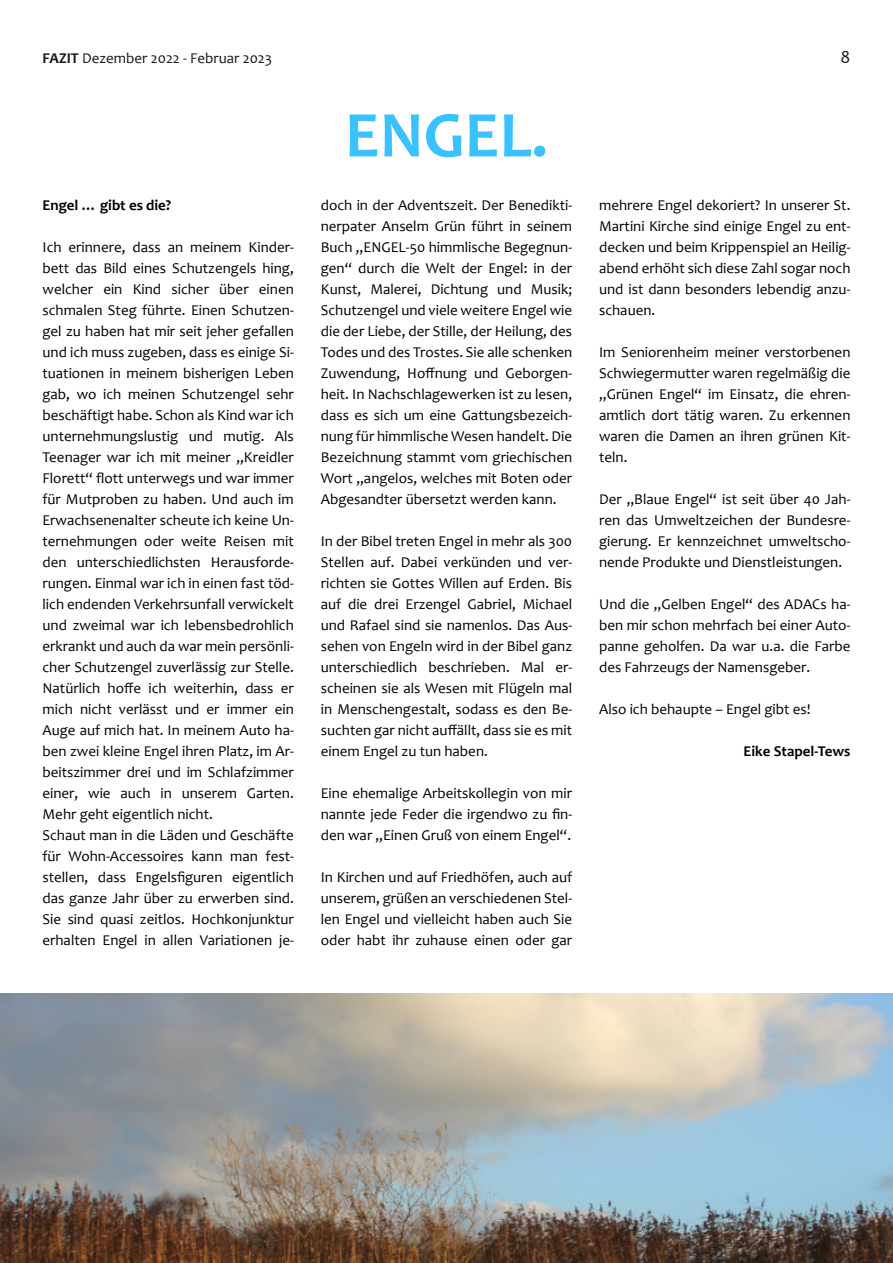
<style>
.page{position:relative;width:893px;height:1263px;background:#fff}
.page>*{position:absolute;margin:0;border:0;box-sizing:border-box;transform-origin:0 0}
.t1{font:700 66px "Candara";color:#3bc1ff}
.t2{font:18px "Candara";color:#181715}
.t3{font:15px/21px "Candara";color:#000;text-align:justify}
.t4{font:700 15px "Candara";color:#000}
.t5{font:15px "Candara";color:#181715}
.s1{font-weight:700}
</style>
<div class="page">
<img style="left:0;top:993px;width:893px;height:270px">
<p class="t5" style="left:43px;top:52px;width:231px"><span class="s1">FAZIT</span> Dezember 2022 - Februar 2023</p>
<p class="t2" style="left:840px;top:50px;width:11px">8</p>
<p class="t4" style="left:43px;top:199px;width:130px">Engel … gibt es die?</p>
<p class="t3" style="left:43px;top:238px;width:253px;text-align:left">Ich erinnere, dass an meinem Kinder&shy;bett das Bild eines Schutzengels hing, welcher ein Kind sicher über einen schmalen Steg führte. Einen Schutzen&shy;gel zu haben hat mir seit jeher gefallen und ich muss zugeben, dass es einige Si&shy;tuationen in meinem bisherigen Leben gab, wo ich meinen Schutzengel sehr beschäftigt habe. Schon als Kind war ich unternehmungslustig und mutig. Als Teenager war ich mit meiner „Kreidler Florett“ flott unterwegs und war immer für Mutproben zu haben. Und auch im Erwachsenenalter scheute ich keine Un&shy;ternehmungen oder weite Reisen mit den unterschiedlichsten Herausforde&shy;rungen. Einmal war ich in einen fast töd&shy;lich endenden Verkehrsunfall verwickelt und zweimal war ich lebensbedrohlich erkrankt und auch da war mein persönli&shy;cher Schutzengel zuverlässig zur Stelle.<br>Natürlich hoffe ich weiterhin, dass er mich nicht verlässt und er immer ein Auge auf mich hat. In meinem Auto ha&shy;ben zwei kleine Engel ihren Platz, im Ar&shy;beitszimmer drei und im Schlafzimmer einer, wie auch in unserem Garten.<br>Mehr geht eigentlich nicht.<br>Schaut man in die Läden und Geschäfte für Wohn-Accessoires kann man fest&shy;stellen, dass Engelsfiguren eigentlich das ganze Jahr über zu erwerben sind.<br>Sie sind quasi zeitlos. Hochkonjunktur erhalten Engel in allen Variationen je-</p>
<h1 class="t1" style="left:345px;top:109px;width:205px">ENGEL.</h1>
<p class="t3" style="left:321px;top:196px;width:253px">doch in der Adventszeit. Der Benedikti&shy;nerpater Anselm Grün führt in seinem Buch „ENGEL-50 himmlische Begegnun&shy;gen“ durch die Welt der Engel: in der Kunst, Malerei, Dichtung und Musik; Schutzengel und viele weitere Engel wie die der Liebe, der Stille, der Heilung, des Todes und des Trostes. Sie alle schenken Zuwendung, Hoffnung und Geborgen&shy;heit. In Nachschlagewerken ist zu lesen, dass es sich um eine Gattungsbezeich&shy;nung für himmlische Wesen handelt. Die Bezeichnung stammt vom griechischen Wort „angelos, welches mit Boten oder Abgesandter übersetzt werden kann.</p>
<p class="t3" style="left:321px;top:532px;width:253px">In der Bibel treten Engel in mehr als 300<br>Stellen auf. Dabei verkünden und ver&shy;richten sie Gottes Willen auf Erden. Bis auf die drei Erzengel Gabriel, Michael und Rafael sind sie namenlos. Das Aus&shy;sehen von Engeln wird in der Bibel ganz unterschiedlich beschrieben. Mal er&shy;scheinen sie als Wesen mit Flügeln mal in Menschengestalt, sodass es den Be&shy;suchten gar nicht auffällt, dass sie es mit einem Engel zu tun haben.</p>
<p class="t3" style="left:321px;top:784px;width:253px">Eine ehemalige Arbeitskollegin von mir nannte jede Feder die irgendwo zu fin&shy;den war „Einen Gruß von einem Engel“.</p>
<p class="t3" style="left:321px;top:868px;width:253px">In Kirchen und auf Friedhöfen, auch auf unserem, grüßen an verschiedenen Stel&shy;len Engel und vielleicht haben auch Sie oder habt ihr zuhause einen oder gar</p>
<p class="t3" style="left:599px;top:196px;width:253px">mehrere Engel dekoriert? In unserer St.<br>Martini Kirche sind einige Engel zu ent&shy;decken und beim Krippenspiel an Heilig&shy;abend erhöht sich diese Zahl sogar noch und ist dann besonders lebendig anzu&shy;schauen.</p>
<p class="t3" style="left:599px;top:343px;width:253px">Im Seniorenheim meiner verstorbenen Schwiegermutter waren regelmäßig die „Grünen Engel“ im Einsatz, die ehren&shy;amtlich dort tätig waren. Zu erkennen waren die Damen an ihren grünen Kit&shy;teln.</p>
<p class="t3" style="left:599px;top:490px;width:253px">Der „Blaue Engel“ ist seit über 40 Jah&shy;ren das Umweltzeichen der Bundesre&shy;gierung. Er kennzeichnet umweltscho&shy;nende Produkte und Dienstleistungen.</p>
<p class="t3" style="left:599px;top:595px;width:253px">Und die „Gelben Engel“ des ADACs ha&shy;ben mir schon mehrfach bei einer Auto&shy;panne geholfen. Da war u.a. die Farbe des Fahrzeugs der Namensgeber.</p>
<p class="t3" style="left:599px;top:700px;width:213px">Also ich behaupte – Engel gibt es!</p>
<p class="t4" style="left:743px;top:745px;width:108px">Eike Stapel-Tews</p>
</div>
